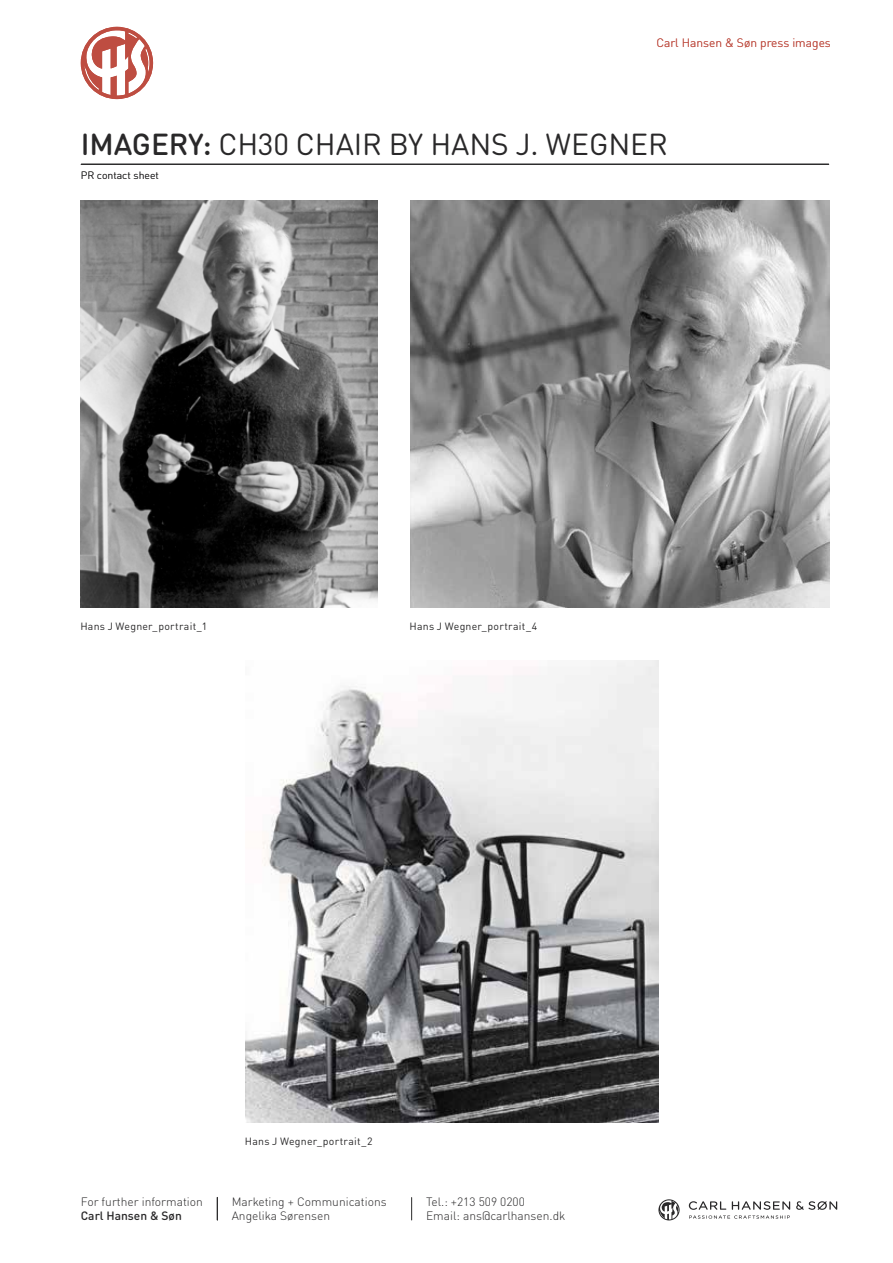
<style>
.page{position:relative;width:893px;height:1263px;background:#fff}
.page>*{position:absolute;margin:0;border:0;box-sizing:border-box;transform-origin:0 0}
.t1{font:30px "DIN Round Pro";letter-spacing:-.005em;color:#292829}
.t2{font:300 12px/14.4px "DIN Round Pro";color:#292829}
.t3{font:300 12px "DIN Round Pro";color:#be4d41}
.t4{font:500 12px "DIN Round Pro";color:#292829}
.t5{font:10.5px "DIN Round Pro";letter-spacing:.02em;color:#292829}
.t6{font:300 10.5px "DIN Round Pro";color:#292829}
.s1{font-weight:500}
</style>
<div class="page">
<img style="left:245px;top:660px;width:413px;height:462px">
<img style="left:81px;top:200px;width:296px;height:407px">
<img style="left:410px;top:200px;width:419px;height:407px">
<svg style="left:658px;top:1199px;width:22px;height:21px"></svg>
<svg style="left:689px;top:1201px;width:101px;height:18px"></svg>
<svg style="left:796px;top:1201px;width:41px;height:9px"></svg>
<svg style="left:217px;top:1197px;width:1px;height:23px"></svg>
<svg style="left:81px;top:27px;width:72px;height:72px"></svg>
<hr style="left:81px;top:164px;width:748px;height:1px;background:#292829">
<svg style="left:411px;top:1197px;width:1px;height:23px"></svg>
<p class="t3" style="left:656px;top:35px;width:176px">Carl Hansen &amp; Søn press images</p>
<h1 class="t1" style="left:81px;top:124px;width:588px"><span class="s1">IMAGERY:</span> CH30 CHAIR BY HANS J. WEGNER</h1>
<p class="t6" style="left:81px;top:169px;width:80px">PR contact sheet</p>
<p class="t5" style="left:80px;top:619px;width:128px">Hans J Wegner_portrait_1</p>
<p class="t5" style="left:410px;top:619px;width:129px">Hans J Wegner_portrait_4</p>
<p class="t2" style="left:81px;top:1194px;width:124px">For further information</p>
<p class="t4" style="left:81px;top:1208px;width:103px">Carl Hansen &amp; Søn</p>
<p class="t5" style="left:245px;top:1134px;width:129px">Hans J Wegner_portrait_2</p>
<p class="t2" style="left:232px;top:1194px;width:156px">Marketing + Communications<br>Angelika Sørensen</p>
<p class="t2" style="left:426px;top:1194px;width:141px">Tel.: +213 509 0200<br>Email: ans@carlhansen.dk</p>
</div>
